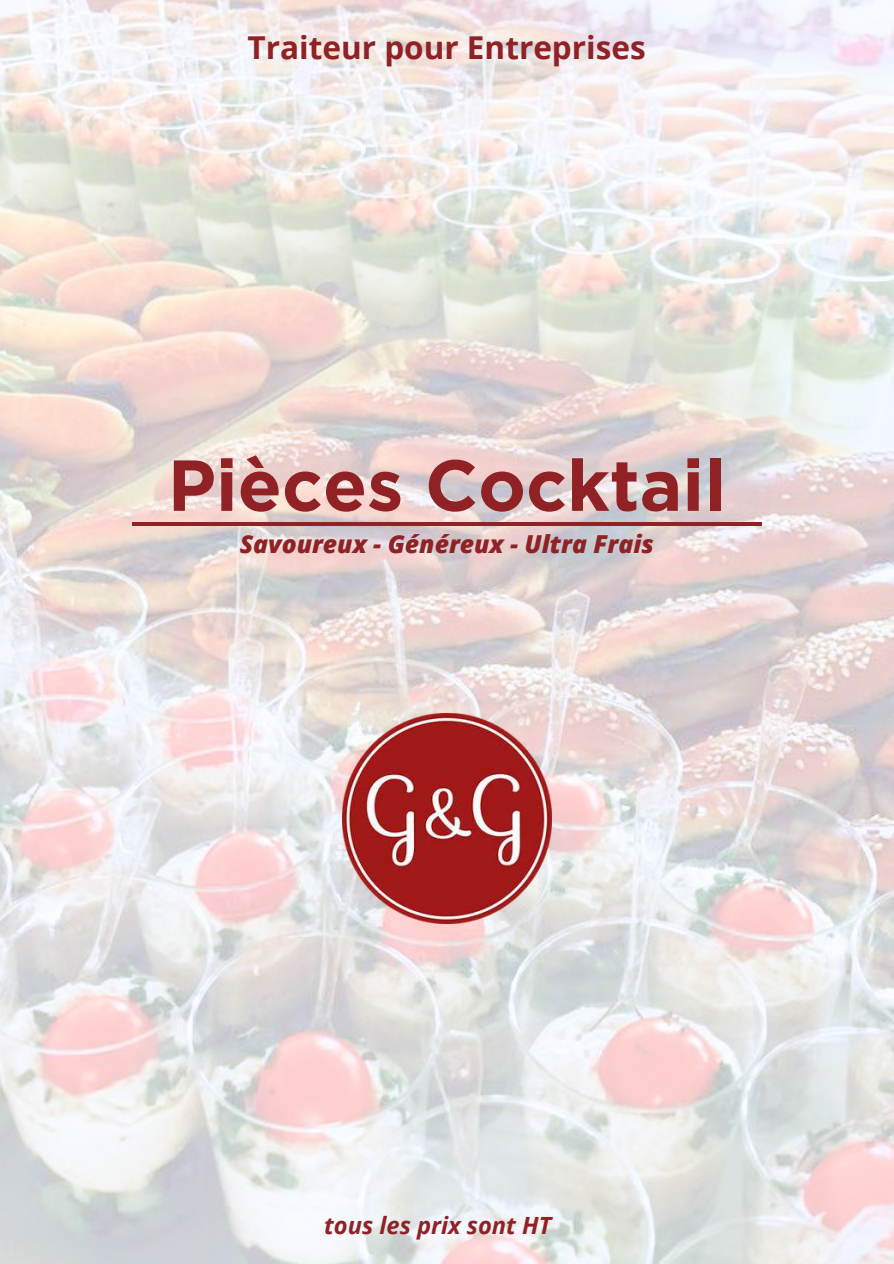
<style>
.page{position:relative;width:894px;height:1264px;background:#fff}
.page>*{position:absolute;margin:0;border:0;box-sizing:border-box;transform-origin:0 0}
.t1{font:700 54.6px "Open Sans";color:#902124}
.t2{font:700 31.5px "Open Sans";color:#902124}
.t3{font:italic 800 24.75px "Open Sans";color:#902124}
.t4{font:italic 700 23.7px "Open Sans";color:#902124}
.s1{font-family:"Gotham";font-size:72px}
</style>
<div class="page">
<img style="left:0;top:0;width:893px;height:1263px">
<img style="left:342px;top:714px;width:209px;height:209px">
<p class="t2" style="left:247px;top:26px;width:399px">Traiteur pour Entreprises</p>
<p class="t1" style="left:132px;top:458px;width:630px">_ _<span class="s1">P</span>_ _<span class="s1">i</span>_<span class="s1">è</span>_ _<span class="s1">c</span>_ _<span class="s1">e</span>_ _<span class="s1">s</span>_ _ _<span class="s1">C</span>_ _<span class="s1">o</span>_ _<span class="s1">c</span>_ _<span class="s1">k</span>_ _<span class="s1">t</span>_<span class="s1">a</span>_ _<span class="s1">i</span>_<span class="s1">l</span>_ _</p>
<p class="t3" style="left:239px;top:527px;width:415px">Savoureux - Généreux - Ultra Frais</p>
<p class="t4" style="left:324px;top:1208px;width:228px">tous les prix sont HT</p>
</div>
